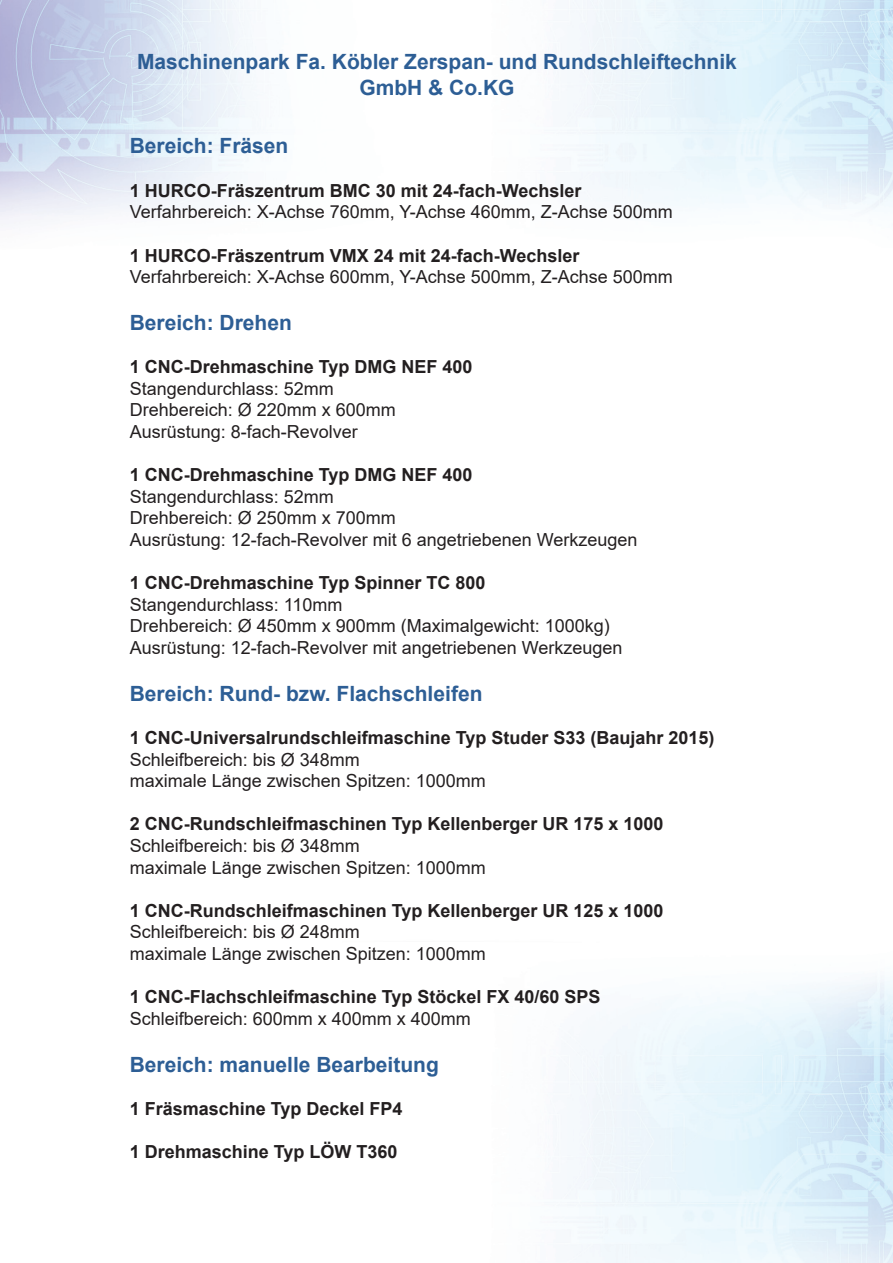
<style>
.page{position:relative;width:893px;height:1263px;background:#fff}
.page>*{position:absolute;margin:0;border:0;box-sizing:border-box;transform-origin:0 0}
.t1{font:700 21px/25.2px "Arial";color:#2d5e95;text-align:center}
.t2{font:18px/21.6px "Arial";color:#231f20}
.t3{font:700 18px "Arial";color:#231f20}
</style>
<div class="page">
<img style="left:0;top:0;width:893px;height:1263px">
<p class="t1" style="left:137px;top:50px;width:601px">Maschinenpark Fa. Köbler Zerspan- und Rundschleiftechnik<br>GmbH &amp; Co.KG</p>
<p class="t1" style="left:130px;top:134px;width:160px">Bereich: Fräsen</p>
<p class="t3" style="left:130px;top:178px;width:453px">1 HURCO-Fräszentrum BMC 30 mit 24-fach-Wechsler</p>
<p class="t2" style="left:130px;top:201px;width:545px">Verfahrbereich: X-Achse 760mm, Y-Achse 460mm, Z-Achse 500mm</p>
<p class="t3" style="left:130px;top:242px;width:451px">1 HURCO-Fräszentrum VMX 24 mit 24-fach-Wechsler</p>
<p class="t2" style="left:130px;top:266px;width:545px">Verfahrbereich: X-Achse 600mm, Y-Achse 500mm, Z-Achse 500mm</p>
<p class="t1" style="left:130px;top:310px;width:164px">Bereich: Drehen</p>
<p class="t3" style="left:130px;top:354px;width:344px">1 CNC-Drehmaschine Typ DMG NEF 400</p>
<p class="t2" style="left:130px;top:377px;width:268px">Stangendurchlass: 52mm<br>Drehbereich: Ø 220mm x 600mm<br>Ausrüstung: 8-fach-Revolver</p>
<p class="t3" style="left:130px;top:462px;width:344px">1 CNC-Drehmaschine Typ DMG NEF 400</p>
<p class="t2" style="left:130px;top:485px;width:509px">Stangendurchlass: 52mm<br>Drehbereich: Ø 250mm x 700mm<br>Ausrüstung: 12-fach-Revolver mit 6 angetriebenen Werkzeugen</p>
<p class="t3" style="left:130px;top:570px;width:357px">1 CNC-Drehmaschine Typ Spinner TC 800</p>
<p class="t2" style="left:130px;top:593px;width:494px">Stangendurchlass: 110mm<br>Drehbereich: Ø 450mm x 900mm (Maximalgewicht: 1000kg)<br>Ausrüstung: 12-fach-Revolver mit angetriebenen Werkzeugen</p>
<p class="t1" style="left:130px;top:681px;width:354px">Bereich: Rund- bzw. Flachschleifen</p>
<p class="t3" style="left:130px;top:725px;width:586px">1 CNC-Universalrundschleifmaschine Typ Studer S33 (Baujahr 2015)</p>
<p class="t2" style="left:130px;top:748px;width:358px">Schleifbereich: bis Ø 348mm<br>maximale Länge zwischen Spitzen: 1000mm</p>
<p class="t3" style="left:130px;top:811px;width:535px">2 CNC-Rundschleifmaschinen Typ Kellenberger UR 175 x 1000</p>
<p class="t2" style="left:130px;top:835px;width:358px">Schleifbereich: bis Ø 348mm<br>maximale Länge zwischen Spitzen: 1000mm</p>
<p class="t3" style="left:130px;top:898px;width:535px">1 CNC-Rundschleifmaschinen Typ Kellenberger UR 125 x 1000</p>
<p class="t2" style="left:130px;top:921px;width:358px">Schleifbereich: bis Ø 248mm<br>maximale Länge zwischen Spitzen: 1000mm</p>
<p class="t3" style="left:130px;top:984px;width:472px">1 CNC-Flachschleifmaschine Typ Stöckel FX 40/60 SPS</p>
<p class="t2" style="left:130px;top:1007px;width:343px">Schleifbereich: 600mm x 400mm x 400mm</p>
<p class="t1" style="left:130px;top:1052px;width:311px">Bereich: manuelle Bearbeitung</p>
<p class="t3" style="left:130px;top:1096px;width:274px">1 Fräsmaschine Typ Deckel FP4</p>
<p class="t3" style="left:130px;top:1139px;width:269px">1 Drehmaschine Typ LÖW T360</p>
</div>
